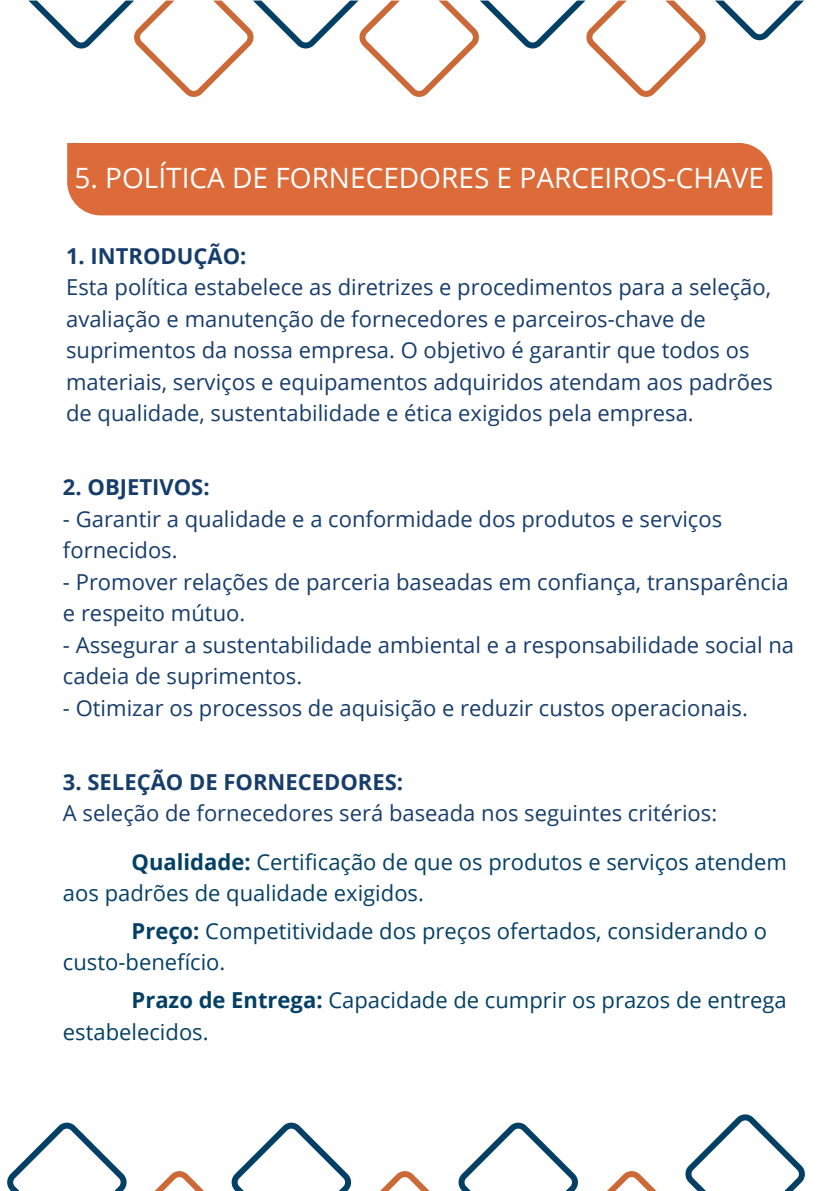
<style>
.page{position:relative;width:839px;height:1191px;background:#fff}
.page>*{position:absolute;margin:0;border:0;box-sizing:border-box;transform-origin:0 0}
.t1{font:28px "Open Sans";color:#fff}
.t2{font:22px/31.6px "Open Sans";color:#173d6b}
.t3{font:22px/31.6px "Open Sans";color:#044065}
.t4{font:700 22px "Open Sans";color:#173d6b}
.s1{font-weight:700}
</style>
<div class="page">
<svg style="left:231px;top:1123px;width:120px;height:68px"></svg>
<svg style="left:458px;top:1123px;width:120px;height:68px"></svg>
<svg style="left:685px;top:1114px;width:120px;height:77px"></svg>
<svg style="left:7px;top:1123px;width:120px;height:68px"></svg>
<svg style="left:154px;top:1171px;width:50px;height:20px"></svg>
<svg style="left:380px;top:1171px;width:50px;height:20px"></svg>
<svg style="left:623px;top:1171px;width:17px;height:8px"></svg>
<svg style="left:297px;top:41px;width:17px;height:8px"></svg>
<svg style="left:524px;top:41px;width:17px;height:8px"></svg>
<svg style="left:751px;top:33px;width:16px;height:7px"></svg>
<svg style="left:73px;top:41px;width:17px;height:8px"></svg>
<svg style="left:134px;top:1px;width:120px;height:96px"></svg>
<svg style="left:359px;top:1px;width:120px;height:96px"></svg>
<svg style="left:586px;top:1px;width:120px;height:96px"></svg>
<div style="left:67px;top:143px;width:705px;height:72px;background:#dd6a39"></div>
<p class="t1" style="left:74px;top:158px;width:691px">5. POLÍTICA DE FORNECEDORES E PARCEIROS-CHAVE</p>
<p class="t4" style="left:66px;top:240px;width:182px">1. INTRODUÇÃO:</p>
<p class="t2" style="left:66px;top:271px;width:708px">Esta política estabelece as diretrizes e procedimentos para a seleção, avaliação e manutenção de fornecedores e parceiros-chave de suprimentos da nossa empresa. O objetivo é garantir que todos os materiais, serviços e equipamentos adquiridos atendam aos padrões de qualidade, sustentabilidade e ética exigidos pela empresa.</p>
<p class="t4" style="left:63px;top:472px;width:148px">2. OBJETIVOS:</p>
<p class="t2" style="left:63px;top:502px;width:660px">- Garantir a qualidade e a conformidade dos produtos e serviços fornecidos.</p>
<p class="t2" style="left:63px;top:565px;width:727px">- Promover relações de parceria baseadas em confiança, transparência e respeito mútuo.</p>
<p class="t2" style="left:63px;top:628px;width:732px">- Assegurar a sustentabilidade ambiental e a responsabilidade social na cadeia de suprimentos.</p>
<p class="t2" style="left:63px;top:691px;width:686px">- Otimizar os processos de aquisição e reduzir custos operacionais.</p>
<p class="t4" style="left:63px;top:766px;width:341px">3. SELEÇÃO DE FORNECEDORES:</p>
<p class="t2" style="left:63px;top:797px;width:655px">A seleção de fornecedores será baseada nos seguintes critérios:</p>
<p class="t3" style="left:63px;top:845px;width:725px;text-indent:69px"><span class="s1">Qualidade:</span> Certificação de que os produtos e serviços atendem aos padrões de qualidade exigidos.</p>
<p class="t3" style="left:63px;top:915px;width:705px;text-indent:69px"><span class="s1">Preço:</span> Competitividade dos preços ofertados, considerando o custo-benefício.</p>
<p class="t3" style="left:63px;top:984px;width:725px;text-indent:69px"><span class="s1">Prazo de Entrega:</span> Capacidade de cumprir os prazos de entrega estabelecidos.</p>
</div>
